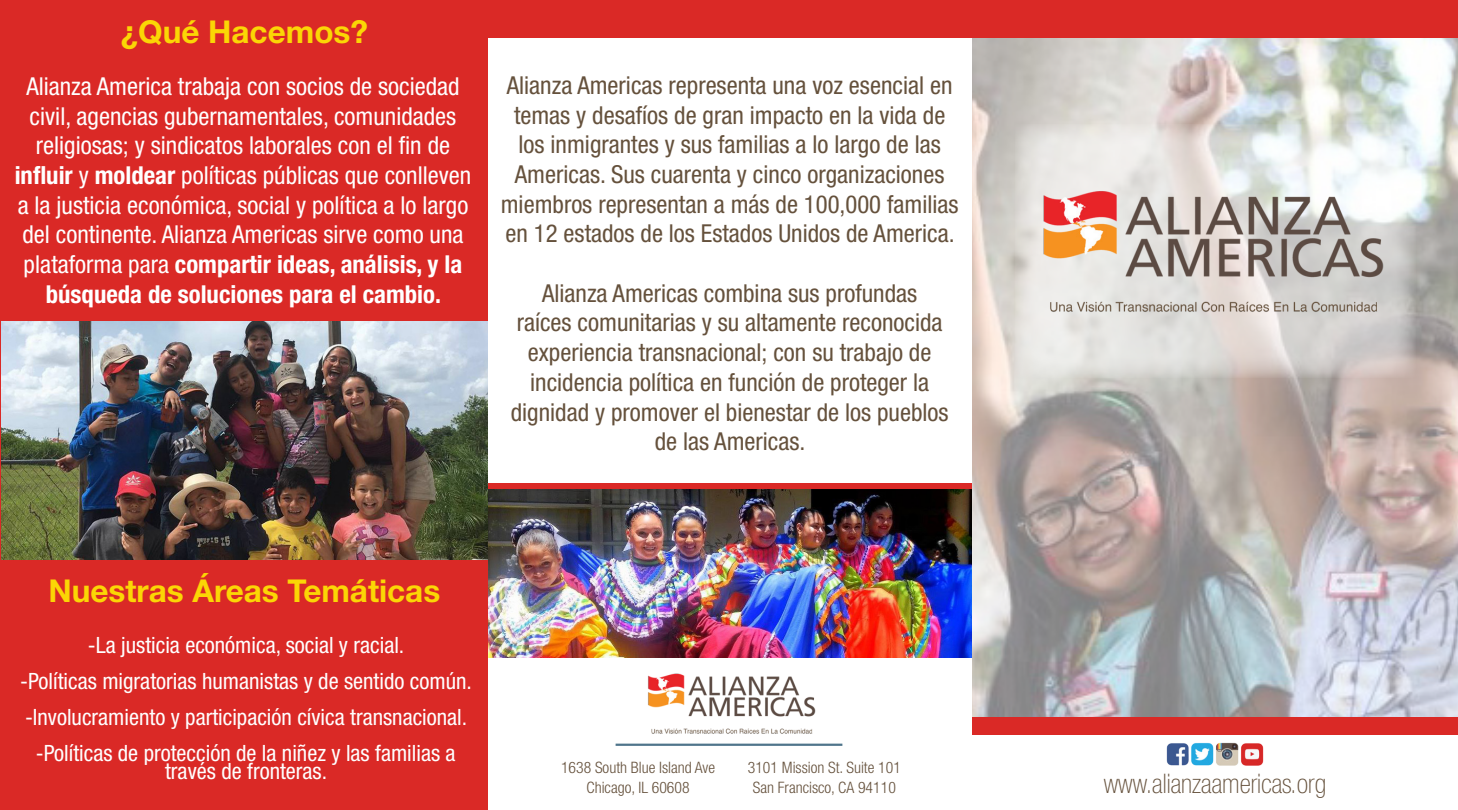
<style>
.page{position:relative;width:1458px;height:810px;background:#fff}
.page>*{position:absolute;margin:0;border:0;box-sizing:border-box;transform-origin:0 0}
.t1{font:700 31.5px "Helvetica Neue LT Std";color:#fbd605}
.t2{font:100 condensed 27px "Helvetica Neue LT Std";color:#65513c}
.t3{font:condensed 24.75px/29.7px "Helvetica Neue LT Std";color:#65513c;text-align:center}
.t4{font:condensed 24.75px/29.7px "Helvetica Neue LT Std";color:#fff;text-align:center}
.t5{font:condensed 22.5px/18px "Helvetica Neue LT Std";color:#fff;text-align:center}
.t6{font:300 condensed 15.75px "Helvetica Neue LT Std";color:#65513c}
.s1{font-weight:700}
</style>
<div class="page">
<img style="left:972px;top:38px;width:486px;height:679px">
<svg style="left:1015px;top:124px;width:400px;height:253px"></svg>
<img style="left:1033px;top:139px;width:359px;height:224px">
<img style="left:1166px;top:742px;width:98px;height:24px">
<div style="left:972px;top:0;width:486px;height:38px;background:#da2926"></div>
<div style="left:972px;top:717px;width:486px;height:18px;background:#da2926"></div>
<img style="left:643px;top:673px;width:176px;height:71px">
<hr style="left:616px;top:744px;width:226px;height:2px;background:#4f758b">
<img style="left:487px;top:489px;width:485px;height:168px">
<div style="left:486px;top:483px;width:486px;height:6px;background:#da2926"></div>
<div style="left:0;top:0;width:487px;height:810px;background:#da2926"></div>
<div style="left:487px;top:0;width:486px;height:38px;background:#da2926"></div>
<img style="left:1px;top:321px;width:486px;height:239px">
<p class="t1" style="left:121px;top:13px;width:249px">¿Qué Hacemos?</p>
<p class="t4" style="left:15px;top:71px;width:458px">Alianza America trabaja con socios de sociedad civil, agencias gubernamentales, comunidades religiosas; y sindicatos laborales con el fin de <span class="s1">influir</span> y <span class="s1">moldear</span> políticas públicas que conlleven a la justicia económica, social y política a lo largo del continente. Alianza Americas sirve como una plataforma para <span class="s1">compartir ideas, análisis, y la búsqueda de soluciones para el cambio.</span></p>
<p class="t3" style="left:501px;top:70px;width:459px">Alianza Americas representa una voz esencial en temas y desafíos de gran impacto en la vida de los inmigrantes y sus familias a lo largo de las Americas. Sus cuarenta y cinco organizaciones miembros representan a más de 100,000 familias en 12 estados de los Estados Unidos de America.</p>
<p class="t3" style="left:511px;top:278px;width:439px">Alianza Americas combina sus profundas<br>raíces comunitarias y su altamente reconocida experiencia transnacional; con su trabajo de incidencia política en función de proteger la dignidad y promover el bienestar de los pueblos de las Americas.</p>
<p class="t1" style="left:48px;top:571px;width:393px">Nuestras Áreas Temáticas</p>
<p class="t5" style="left:88px;top:636px;width:318px">-La justicia económica, social y racial.</p>
<p class="t5" style="left:20px;top:672px;width:453px">-Políticas migratorias humanistas y de sentido común.</p>
<p class="t5" style="left:25px;top:708px;width:444px">-Involucramiento y participación cívica transnacional.</p>
<p class="t5" style="left:36px;top:744px;width:421px">-Políticas de protección de la niñez y las familias a través de fronteras.</p>
<p class="t6" style="left:561px;top:758px;width:156px">1638 South Blue Island Ave</p>
<p class="t6" style="left:587px;top:778px;width:105px">Chicago, IL 60608</p>
<p class="t6" style="left:748px;top:758px;width:155px">3101 Mission St. Suite 101</p>
<p class="t6" style="left:753px;top:778px;width:144px">San Francisco, CA 94110</p>
<p class="t2" style="left:1104px;top:768px;width:224px">www.alianzaamericas.org</p>
</div>
